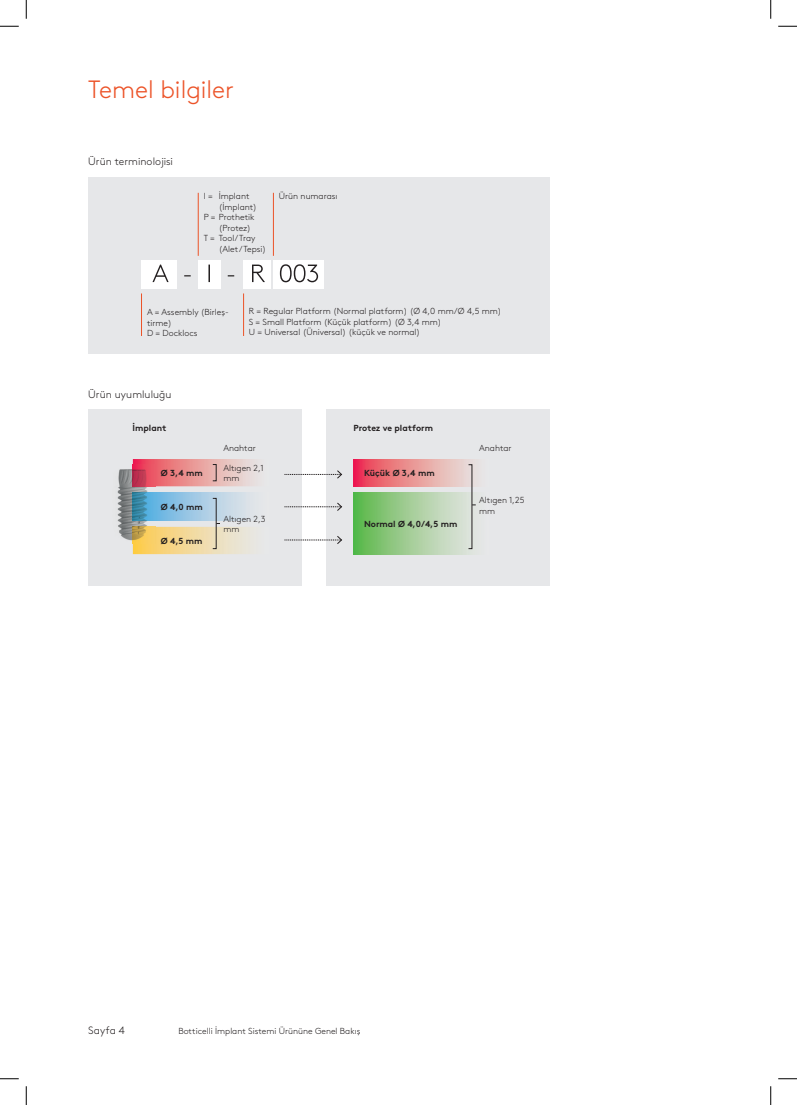
<style>
.page{position:relative;width:797px;height:1105px;background:#fff}
.page>*{position:absolute;margin:0;border:0;box-sizing:border-box;transform-origin:0 0}
.t1{font:300 25px "Brown Pro";color:#ec5328}
.t2{font:300 10.62px "Brown Pro";letter-spacing:.005em;color:#231f20}
.t3{font:300 8.75px/10.5px "Brown Pro";color:#231f20}
.t4{font:700 8.75px "Brown Pro";color:#231f20}
</style>
<div class="page">
<div style="left:88px;top:410px;width:461px;height:176px;background:#e6e7e9"></div>
<div style="left:303px;top:410px;width:23px;height:176px;background:#fff"></div>
<div style="left:88px;top:177px;width:461px;height:176px;background:#e6e7e9"></div>
<div style="left:141px;top:260px;width:36px;height:28px;background:#fff"></div>
<div style="left:198px;top:260px;width:23px;height:28px;background:#fff"></div>
<div style="left:243px;top:260px;width:28px;height:28px;background:#fff"></div>
<div style="left:273px;top:260px;width:51px;height:28px;background:#fff"></div>
<svg style="left:152px;top:264px;width:166px;height:18px"></svg>
<hr style="left:273px;top:193px;width:1px;height:63px;background:#ec5328">
<hr style="left:198px;top:193px;width:1px;height:63px;background:#ec5328">
<hr style="left:243px;top:293px;width:1px;height:43px;background:#ec5328">
<hr style="left:141px;top:293px;width:1px;height:43px;background:#ec5328">
<svg style="left:353px;top:459px;width:122px;height:27px;background:#e88f95"></svg>
<svg style="left:353px;top:493px;width:123px;height:61px;background:#a2cd98"></svg>
<svg style="left:156px;top:493px;width:91px;height:27px;background:#a4cae3"></svg>
<img style="left:117px;top:465px;width:39px;height:79px">
<img style="left:133px;top:493px;width:23px;height:27px">
<svg style="left:133px;top:459px;width:209px;height:27px"></svg>
<svg style="left:284px;top:502px;width:58px;height:9px"></svg>
<svg style="left:133px;top:523px;width:209px;height:31px"></svg>
<svg style="left:0;top:25px;width:19px;height:2px"></svg>
<svg style="left:778px;top:25px;width:19px;height:2px"></svg>
<svg style="left:0;top:1078px;width:19px;height:1px"></svg>
<svg style="left:778px;top:1078px;width:19px;height:1px"></svg>
<svg style="left:25px;top:0;width:2px;height:19px"></svg>
<svg style="left:25px;top:1086px;width:2px;height:19px"></svg>
<svg style="left:770px;top:0;width:1px;height:19px"></svg>
<svg style="left:770px;top:1086px;width:1px;height:19px"></svg>
<h1 class="t1" style="left:88px;top:71px;width:147px">Temel bilgiler</h1>
<p class="t2" style="left:88px;top:154px;width:86px">Ürün terminolojisi</p>
<p class="t3" style="left:204px;top:190px;width:47px">I = İmplant</p>
<p class="t3" style="left:279px;top:190px;width:60px">Ürün numarası</p>
<p class="t3" style="left:219px;top:201px;width:40px">(İmplant)</p>
<p class="t3" style="left:204px;top:211px;width:52px">P = Prothetik</p>
<p class="t3" style="left:219px;top:222px;width:34px">(Protez)</p>
<p class="t3" style="left:204px;top:232px;width:53px">T = Tool/Tray</p>
<p class="t3" style="left:219px;top:243px;width:49px">(Alet/Tepsi)</p>
<p class="t3" style="left:147px;top:306px;width:83px">A = Assembly (Birleş&shy;tirme)<br>D = Docklocs</p>
<p class="t3" style="left:249px;top:305px;width:254px">R = Regular Platform (Normal platform) (Ø 4,0 mm/Ø 4,5 mm)<br>S = Small Platform (Küçük platform) (Ø 3,4 mm)<br>U = Universal (Üniversal) (küçük ve normal)</p>
<p class="t2" style="left:88px;top:387px;width:85px">Ürün uyumluluğu</p>
<p class="t4" style="left:133px;top:420px;width:35px">İmplant</p>
<p class="t4" style="left:353px;top:420px;width:81px">Protez ve platform</p>
<p class="t3" style="left:223px;top:442px;width:34px">Anahtar</p>
<p class="t3" style="left:479px;top:442px;width:34px">Anahtar</p>
<p class="t4" style="left:161px;top:466px;width:43px">Ø 3,4 mm</p>
<p class="t3" style="left:223px;top:462px;width:42px">Altıgen 2,1 mm</p>
<p class="t4" style="left:364px;top:466px;width:72px">Küçük Ø 3,4 mm</p>
<p class="t4" style="left:161px;top:500px;width:44px">Ø 4,0 mm</p>
<p class="t4" style="left:161px;top:534px;width:43px">Ø 4,5 mm</p>
<p class="t3" style="left:223px;top:513px;width:44px">Altıgen 2,3 mm</p>
<p class="t4" style="left:364px;top:517px;width:95px">Normal Ø 4,0/4,5 mm</p>
<p class="t3" style="left:479px;top:494px;width:47px">Altıgen 1,25</p>
<p class="t3" style="left:479px;top:505px;width:18px">mm</p>
<p class="t2" style="left:88px;top:1022px;width:38px">Sayfa 4</p>
<p class="t3" style="left:178px;top:1025px;width:183px">Botticelli İmplant Sistemi Ürününe Genel Bakış</p>
</div>
